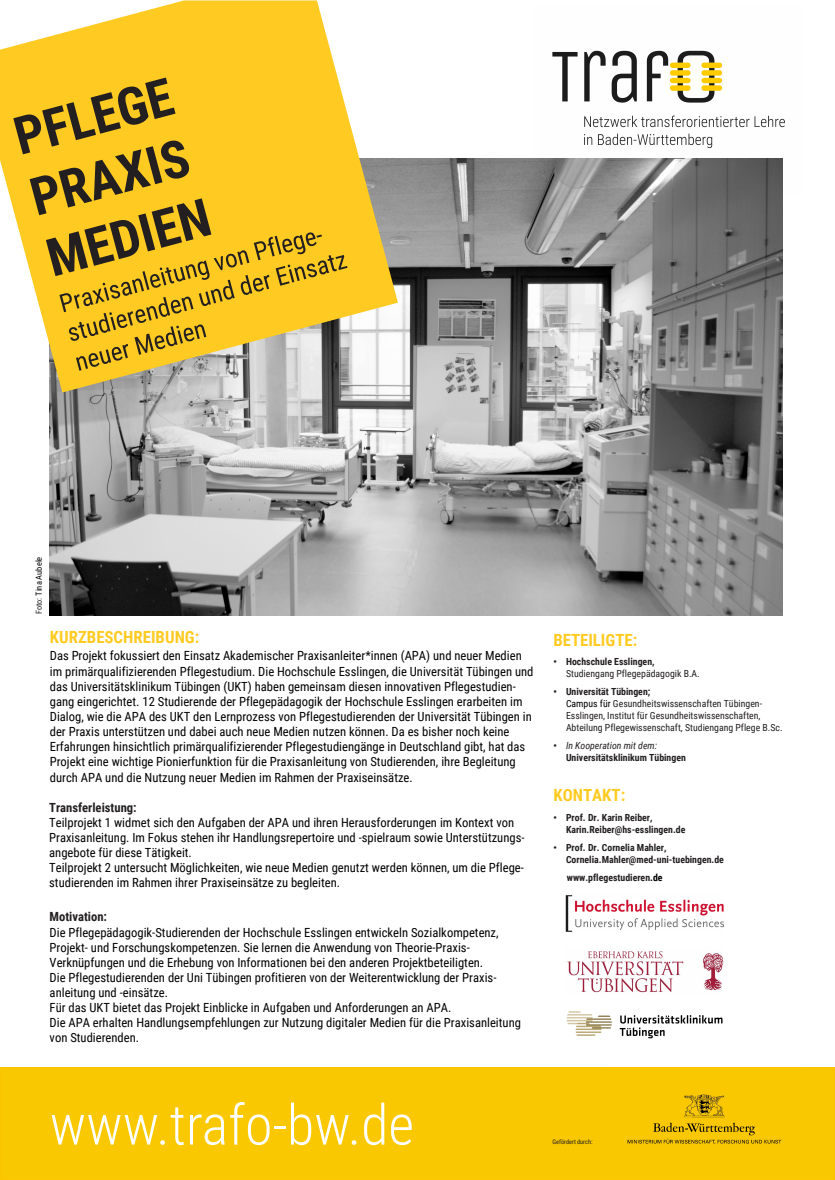
<style>
.page{position:relative;width:835px;height:1180px;background:#fff}
.page>*{position:absolute;margin:0;border:0;box-sizing:border-box;transform-origin:0 0}
.t1{font:300 56px "Roboto Condensed";color:#fff}
.t2{font:700 16.8px "Roboto Condensed";color:#ffcb23}
.t3{font:12.6px/15.1px "Roboto Condensed";color:#000}
.t4{font:700 12.6px "Roboto Condensed";color:#231f20}
.t5{font:9.8px/11.9px "Roboto Condensed";color:#231f20}
.t6{font:700 9.8px/11.9px "Roboto Condensed";color:#231f20}
.t7{font:8.4px "Roboto Condensed";color:#000}
.t8{font:6.3px "Roboto Condensed";color:#231f20}
.s1{font-size:8.19px;color:#231f20}
.s2{font-family:"Arial"}
.s3{font-weight:700}
.s4{color:#000}
.s5{font-family:"Arial";font-weight:400}
.s6{font-weight:400;font-style:italic}
</style>
<div class="page">
<img style="left:534px;top:50px;width:251px;height:145px">
<div style="left:0;top:1067px;width:834px;height:113px;background:#fac800"></div>
<img style="left:603px;top:1069px;width:202px;height:100px">
<img style="left:50px;top:159px;width:732px;height:456px">
<svg style="left:0;top:0;width:398px;height:392px"></svg>
<svg style="left:13px;top:78px;width:334px;height:293px;background:#dbb332"></svg>
<img style="left:565px;top:895px;width:159px;height:37px">
<img style="left:567px;top:951px;width:157px;height:42px">
<img style="left:566px;top:1011px;width:157px;height:28px">
<p class="t7" style="left:33px;top:614px;width:59px;rotate:-90deg"><span class="s1">Foto:</span> Tina Aubele</p>
<h2 class="t2" style="left:50px;top:626px;width:151px">KURZBESCHREIBUNG:</h2>
<p class="t3" style="left:50px;top:647px;width:485px">Das Projekt fokussiert den Einsatz Akademischer Praxisanleiter*innen (APA) und neuer Medien im primärqualifizierenden Pflegestudium. Die Hochschule Esslingen, die Universität Tübingen und das Universitätsklinikum Tübingen (UKT) haben gemeinsam diesen innovativen Pflegestudien&shy;gang eingerichtet. 12 Studierende der Pflegepädagogik der Hochschule Esslingen erarbeiten im Dialog, wie die APA des UKT den Lernprozess von Pflegestudierenden der Universität Tübingen in der Praxis unterstützen und dabei auch neue Medien nutzen können. Da es bisher noch keine Erfahrungen hinsichtlich primärqualifizierender Pflegestudiengänge in Deutschland gibt, hat das Projekt eine wichtige Pionierfunktion für die Praxisanleitung von Studierenden, ihre Begleitung durch APA und die Nutzung neuer Medien im Rahmen der Praxiseinsätze.</p>
<p class="t4" style="left:49px;top:798px;width:89px">Transferleistung:</p>
<p class="t3" style="left:49px;top:814px;width:477px">Teilprojekt 1 widmet sich den Aufgaben der APA und ihren Herausforderungen im Kontext von Praxisanleitung. Im Fokus stehen ihr Handlungsrepertoire und -spielraum sowie Unterstützungs&shy;angebote für diese Tätigkeit.<br>Teilprojekt 2 untersucht Möglichkeiten, wie neue Medien genutzt werden können, um die Pflege&shy;studierenden im Rahmen ihrer Praxiseinsätze zu begleiten.</p>
<p class="t4" style="left:50px;top:908px;width:59px">Motivation:</p>
<p class="t3" style="left:50px;top:924px;width:473px">Die Pflegepädagogik-Studierenden der Hochschule Esslingen entwickeln Sozialkompetenz, Projekt- und Forschungskompetenzen. Sie lernen die Anwendung von Theorie-Praxis-Verknüpfungen und die Erhebung von Informationen bei den anderen Projektbeteiligten.<br>Die Pflegestudierenden der Uni Tübingen profitieren von der Weiterentwicklung der Praxis&shy;anleitung und -einsätze.<br>Für das UKT bietet das Projekt Einblicke in Aufgaben und Anforderungen an APA.<br>Die APA erhalten Handlungsempfehlungen zur Nutzung digitaler Medien für die Praxisanleitung von Studierenden.</p>
<h2 class="t2" style="left:553px;top:628px;width:85px">BETEILIGTE:</h2>
<p class="t5" style="left:566px;top:655px;width:135px;text-indent:-13px"><span class="s2">•</span> <span class="s3">Hochschule Esslingen,<br></span>Studiengang Pflegepädagogik B.A.</p>
<p class="t5" style="left:566px;top:685px;width:218px;text-indent:-13px"><span class="s2">•</span> <span class="s3">Universität Tübingen;<br></span><span class="s4">Campus für</span> Gesundheitswissenschaften Tübingen-Esslingen, Institut für Gesundheitswissenschaften, Abteilung Pflegewissenschaft, Studiengang Pflege B.Sc.</p>
<p class="t6" style="left:566px;top:739px;width:121px;text-indent:-13px"><span class="s5">•</span> <span class="s6">In Kooperation mit dem:<br></span>Universitätsklinikum Tübingen</p>
<h2 class="t2" style="left:553px;top:783px;width:73px">KONTAKT:</h2>
<p class="t6" style="left:566px;top:811px;width:121px;text-indent:-13px"><span class="s5">•</span> Prof. Dr. Karin Reiber,<br>Karin.Reiber@hs-esslingen.de</p>
<p class="t6" style="left:566px;top:841px;width:159px;text-indent:-13px"><span class="s5">•</span> Prof. Dr. Cornelia Mahler,<br>Cornelia.Mahler@med-uni-tuebingen.de</p>
<p class="t6" style="left:566px;top:871px;width:97px">www.pflegestudieren<span class="s4">.de</span></p>
<h1 class="t1" style="left:50px;top:1085px;width:366px">www.trafo-bw.de</h1>
<p class="t8" style="left:552px;top:1136px;width:42px">Gefördert durch:</p>
</div>
